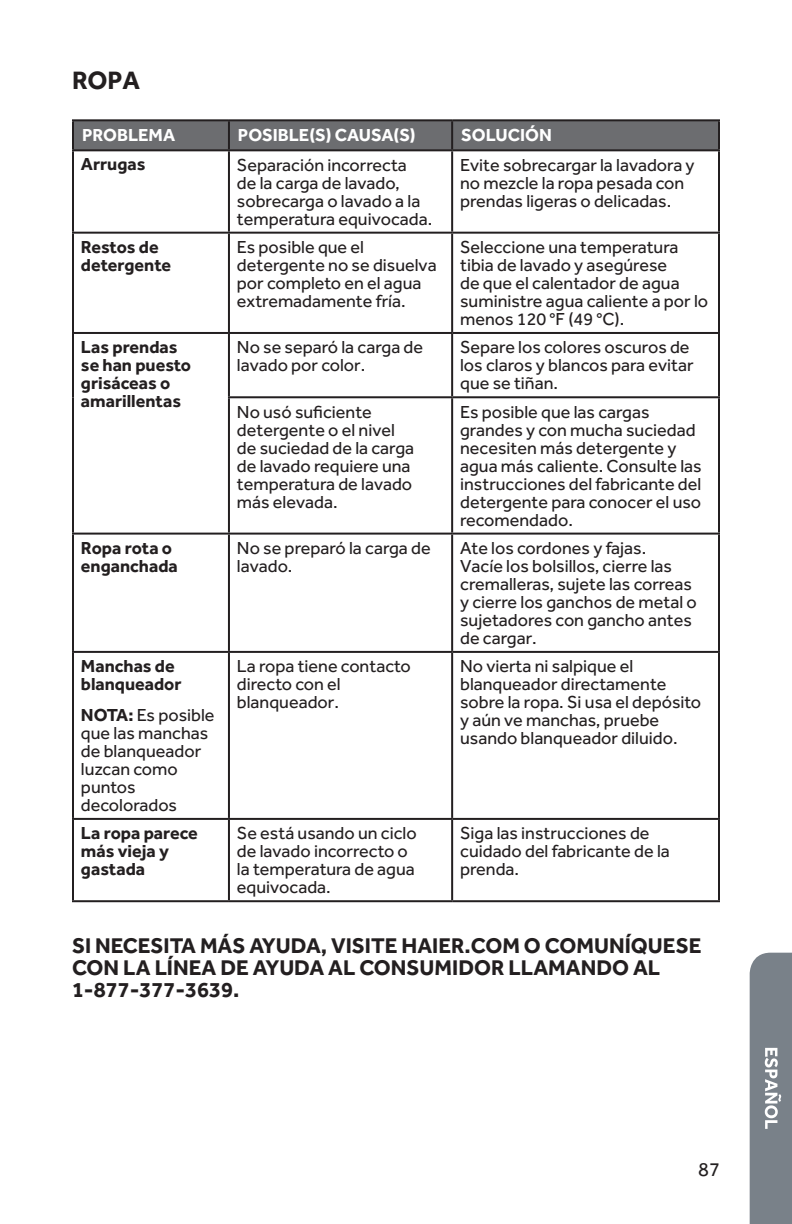
<style>
.page{position:relative;width:792px;height:1224px;background:#fff}
.page>*{position:absolute;margin:0;border:0;box-sizing:border-box;transform-origin:0 0}
.t1{font:700 26px "Effra";color:#231f20}
.t2{font:700 22px/22px "Effra";color:#231f20}
.t3{font:20px "Effra";color:#231f20}
.t4{font:18px/18px "Effra";color:#231f20}
.t5{font:700 18px/18px "Effra";color:#231f20}
.t6{font:700 18px "Effra";color:#fff}
.s1{font-weight:700}
</style>
<div class="page">
<div style="left:750px;top:953px;width:42px;height:271px;background:#798189"></div>
<div style="left:74px;top:121px;width:644px;height:28px;background:#6c6d70"></div>
<hr style="left:72px;top:151px;width:2px;height:81px;background:#231f20">
<hr style="left:228px;top:151px;width:2px;height:81px;background:#231f20">
<hr style="left:451px;top:151px;width:2px;height:81px;background:#231f20">
<hr style="left:718px;top:151px;width:2px;height:81px;background:#231f20">
<hr style="left:72px;top:232px;width:157px;height:2px;background:#231f20">
<hr style="left:72px;top:234px;width:2px;height:98px;background:#231f20">
<hr style="left:229px;top:232px;width:223px;height:2px;background:#231f20">
<hr style="left:228px;top:234px;width:2px;height:98px;background:#231f20">
<hr style="left:452px;top:232px;width:268px;height:2px;background:#231f20">
<hr style="left:451px;top:234px;width:2px;height:98px;background:#231f20">
<hr style="left:718px;top:234px;width:2px;height:98px;background:#231f20">
<hr style="left:72px;top:332px;width:157px;height:2px;background:#231f20">
<hr style="left:72px;top:334px;width:2px;height:63px;background:#231f20">
<hr style="left:229px;top:332px;width:223px;height:2px;background:#231f20">
<hr style="left:228px;top:334px;width:2px;height:62px;background:#231f20">
<hr style="left:452px;top:332px;width:268px;height:2px;background:#231f20">
<hr style="left:451px;top:334px;width:2px;height:62px;background:#231f20">
<hr style="left:718px;top:334px;width:2px;height:62px;background:#231f20">
<hr style="left:72px;top:397px;width:2px;height:136px;background:#231f20">
<hr style="left:228px;top:396px;width:224px;height:2px;background:#231f20">
<hr style="left:228px;top:398px;width:2px;height:135px;background:#231f20">
<hr style="left:452px;top:396px;width:268px;height:2px;background:#231f20">
<hr style="left:451px;top:398px;width:2px;height:135px;background:#231f20">
<hr style="left:718px;top:398px;width:2px;height:135px;background:#231f20">
<hr style="left:72px;top:533px;width:157px;height:2px;background:#231f20">
<hr style="left:72px;top:535px;width:2px;height:116px;background:#231f20">
<hr style="left:229px;top:533px;width:223px;height:2px;background:#231f20">
<hr style="left:228px;top:535px;width:2px;height:116px;background:#231f20">
<hr style="left:452px;top:533px;width:268px;height:2px;background:#231f20">
<hr style="left:451px;top:535px;width:2px;height:116px;background:#231f20">
<hr style="left:718px;top:535px;width:2px;height:116px;background:#231f20">
<hr style="left:72px;top:651px;width:157px;height:2px;background:#231f20">
<hr style="left:72px;top:653px;width:2px;height:165px;background:#231f20">
<hr style="left:229px;top:651px;width:223px;height:2px;background:#231f20">
<hr style="left:228px;top:653px;width:2px;height:165px;background:#231f20">
<hr style="left:452px;top:651px;width:268px;height:2px;background:#231f20">
<hr style="left:451px;top:653px;width:2px;height:165px;background:#231f20">
<hr style="left:718px;top:653px;width:2px;height:165px;background:#231f20">
<hr style="left:72px;top:818px;width:157px;height:2px;background:#231f20">
<hr style="left:72px;top:820px;width:2px;height:80px;background:#231f20">
<hr style="left:229px;top:818px;width:223px;height:2px;background:#231f20">
<hr style="left:228px;top:820px;width:2px;height:80px;background:#231f20">
<hr style="left:452px;top:818px;width:268px;height:2px;background:#231f20">
<hr style="left:451px;top:820px;width:2px;height:80px;background:#231f20">
<hr style="left:718px;top:820px;width:2px;height:80px;background:#231f20">
<hr style="left:72px;top:900px;width:157px;height:2px;background:#231f20">
<hr style="left:229px;top:900px;width:223px;height:2px;background:#231f20">
<hr style="left:452px;top:900px;width:268px;height:2px;background:#231f20">
<hr style="left:228px;top:121px;width:2px;height:28px;background:#231f20">
<hr style="left:72px;top:119px;width:157px;height:2px;background:#231f20">
<hr style="left:72px;top:121px;width:2px;height:28px;background:#231f20">
<hr style="left:229px;top:119px;width:223px;height:2px;background:#231f20">
<hr style="left:452px;top:119px;width:268px;height:2px;background:#231f20">
<hr style="left:451px;top:121px;width:2px;height:28px;background:#231f20">
<hr style="left:718px;top:121px;width:2px;height:28px;background:#231f20">
<hr style="left:72px;top:149px;width:157px;height:2px;background:#231f20">
<hr style="left:229px;top:149px;width:223px;height:2px;background:#231f20">
<hr style="left:452px;top:149px;width:268px;height:2px;background:#231f20">
<h1 class="t1" style="left:72px;top:65px;width:70px">ROPA</h1>
<p class="t6" style="left:82px;top:124px;width:95px">PROBLEMA</p>
<p class="t6" style="left:238px;top:124px;width:179px">POSIBLE(S) CAUSA(S)</p>
<p class="t6" style="left:461px;top:124px;width:92px">SOLUCIÓN</p>
<p class="t5" style="left:81px;top:155px;width:66px">Arrugas</p>
<p class="t4" style="left:237px;top:155px;width:197px">Separación incorrecta<br>de la carga de lavado, sobrecarga o lavado a la temperatura equivocada.</p>
<p class="t4" style="left:460px;top:155px;width:236px">Evite sobrecargar la lavadora y no mezcle la ropa pesada con prendas ligeras o delicadas.</p>
<p class="t5" style="left:81px;top:237px;width:92px">Restos de detergente</p>
<p class="t4" style="left:237px;top:238px;width:201px">Es posible que el detergente no se disuelva por completo en el agua extremadamente fría.</p>
<p class="t4" style="left:460px;top:238px;width:250px">Seleccione una temperatura tibia de lavado y asegúrese<br>de que el calentador de agua suministre agua caliente a por lo menos 120 °F (49 °C).</p>
<p class="t5" style="left:81px;top:338px;width:112px">Las prendas se han puesto grisáceas o amarillentas</p>
<p class="t4" style="left:237px;top:338px;width:188px">No se separó la carga de lavado por color.</p>
<p class="t4" style="left:460px;top:338px;width:235px">Separe los colores oscuros de los claros y blancos para evitar que se tiñan.</p>
<p class="t4" style="left:237px;top:402px;width:179px">No usó suficiente detergente o el nivel de suciedad de la carga de lavado requiere una temperatura de lavado más elevada.</p>
<p class="t4" style="left:460px;top:402px;width:243px">Es posible que las cargas grandes y con mucha suciedad necesiten más detergente y agua más caliente. Consulte las instrucciones del fabricante del detergente para conocer el uso recomendado.</p>
<p class="t5" style="left:81px;top:538px;width:98px">Ropa rota o enganchada</p>
<p class="t4" style="left:237px;top:539px;width:195px">No se preparó la carga de lavado.</p>
<p class="t4" style="left:460px;top:539px;width:238px">Ate los cordones y fajas.<br>Vacíe los bolsillos, cierre las cremalleras, sujete las correas y cierre los ganchos de metal o sujetadores con gancho antes de cargar.</p>
<p class="t5" style="left:81px;top:656px;width:102px">Manchas de blanqueador</p>
<p class="t4" style="left:81px;top:706px;width:135px"><span class="s1">NOTA:</span> Es posible que las manchas de blanqueador luzcan como puntos decolorados</p>
<p class="t4" style="left:237px;top:657px;width:175px">La ropa tiene contacto directo con el blanqueador.</p>
<p class="t4" style="left:460px;top:657px;width:243px">No vierta ni salpique el blanqueador directamente sobre la ropa. Si usa el depósito y aún ve manchas, pruebe usando blanqueador diluido.</p>
<p class="t5" style="left:81px;top:823px;width:118px">La ropa parece más vieja y gastada</p>
<p class="t4" style="left:237px;top:824px;width:181px">Se está usando un ciclo de lavado incorrecto o la temperatura de agua equivocada.</p>
<p class="t4" style="left:460px;top:824px;width:211px">Siga las instrucciones de cuidado del fabricante de la prenda.</p>
<p class="t2" style="left:72px;top:934px;width:631px">SI NECESITA MÁS AYUDA, VISITE HAIER.COM O COMUNÍQUESE<br>CON LA LÍNEA DE AYUDA AL CONSUMIDOR LLAMANDO AL<br>1‑877‑377‑3639.</p>
<p class="t3" style="left:698px;top:1157px;width:23px">87</p>
</div>
